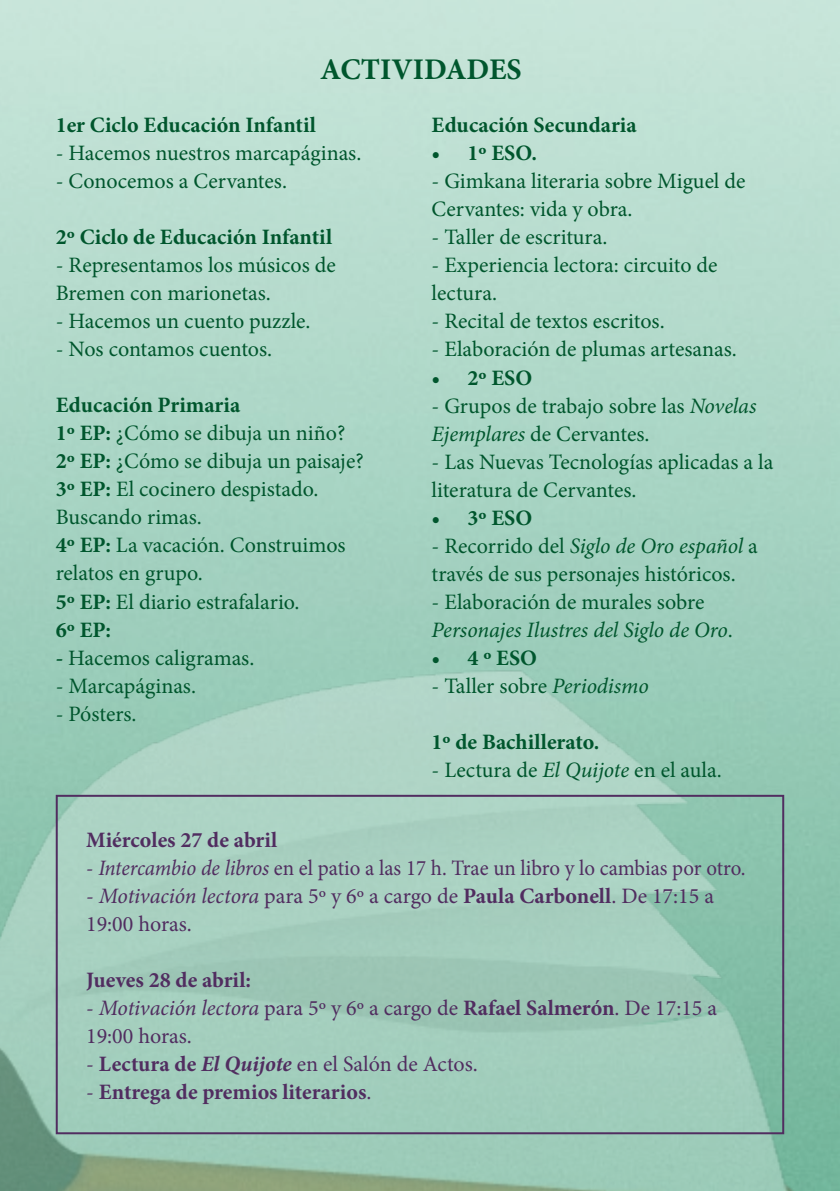
<style>
.page{position:relative;width:840px;height:1191px;background:#fff}
.page>*{position:absolute;margin:0;border:0;box-sizing:border-box;transform-origin:0 0}
.t1{font:700 30px "Minion Pro";color:#00562d}
.t2{font:22px/28px "Minion Pro";color:#00562d}
.t3{font:22px/28px "Minion Pro";color:#512d60}
.t4{font:700 22px "Minion Pro";color:#00562d}
.t5{font:22px "Minion Pro";color:#512d60;scale:.95 1}
.t6{font:700 22px "Minion Pro";color:#512d60}
.t7{font:italic 22px/28px "Minion Pro";letter-spacing:-.01em;color:#00562d}
.s1{font-weight:700}
.s2{font-style:italic}
.s3{font-style:normal}
.s4{font-weight:700;font-style:italic}
.s5{font-weight:400}
</style>
<div class="page">
<img style="left:0;top:631px;width:828px;height:560px">
<div style="left:56px;top:795px;width:727px;height:339px;border:2px solid #512d60"></div>
<h1 class="t1" style="left:320px;top:48px;width:203px">ACTIVIDADES</h1>
<p class="t4" style="left:56px;top:110px;width:261px">1er Ciclo Educación Infantil</p>
<p class="t2" style="left:56px;top:139px;width:307px">- Hacemos nuestros marcapáginas.</p>
<p class="t2" style="left:56px;top:167px;width:233px">- Conocemos a Cervantes.</p>
<p class="t4" style="left:56px;top:222px;width:278px">2º Ciclo de Educación Infantil</p>
<p class="t2" style="left:56px;top:251px;width:281px">- Representamos los músicos de<br>Bremen con marionetas.</p>
<p class="t2" style="left:56px;top:307px;width:256px">- Hacemos un cuento puzzle.</p>
<p class="t2" style="left:56px;top:335px;width:218px">- Nos contamos cuentos.</p>
<p class="t2" style="left:56px;top:391px;width:309px"><span class="s1">Educación Primaria<br>1º EP:</span> ¿Cómo se dibuja un niño?<br><span class="s1">2º EP:</span> ¿Cómo se dibuja un paisaje?<br><span class="s1">3º EP:</span> El cocinero despistado.<br>Buscando rimas.<br><span class="s1">4º EP:</span> La vacación. Construimos relatos en grupo.<br><span class="s1">5º EP:</span> El diario estrafalario.<br><span class="s1">6º EP:</span></p>
<p class="t2" style="left:56px;top:643px;width:200px"><span class="s1">-</span> Hacemos caligramas.</p>
<p class="t2" style="left:56px;top:671px;width:142px">- Marcapáginas.</p>
<p class="t2" style="left:56px;top:699px;width:82px">- Pósters.</p>
<p class="t4" style="left:431px;top:110px;width:207px">Educación Secundaria</p>
<p class="t4" style="left:431px;top:138px;width:107px">• 1º ESO.</p>
<p class="t2" style="left:431px;top:167px;width:315px">- Gimkana literaria sobre Miguel de<br>Cervantes: vida y obra.</p>
<p class="t2" style="left:431px;top:223px;width:177px">- Taller de escritura.</p>
<p class="t2" style="left:431px;top:251px;width:287px">- Experiencia lectora: circuito de lectura.</p>
<p class="t2" style="left:431px;top:307px;width:234px">- Recital de textos escritos.</p>
<p class="t2" style="left:431px;top:335px;width:306px">- Elaboración de plumas artesanas.</p>
<p class="t4" style="left:431px;top:362px;width:102px">• 2º ESO</p>
<p class="t2" style="left:431px;top:391px;width:326px">- Grupos de trabajo sobre las <span class="s2">Novelas<br>Ejemplares</span> de Cervantes.</p>
<p class="t2" style="left:431px;top:447px;width:343px">- Las Nuevas Tecnologías aplicadas a la literatura de Cervantes.</p>
<p class="t4" style="left:431px;top:502px;width:102px">• 3º ESO</p>
<p class="t2" style="left:431px;top:531px;width:328px">- Recorrido del <span class="s2">Siglo de Oro español</span> a través de sus personajes históricos.</p>
<p class="t7" style="left:431px;top:587px;width:303px"><span class="s3">- Elaboración de murales sobre<br></span>Personajes Ilustres del Siglo de Oro<span class="s3">.</span></p>
<p class="t4" style="left:431px;top:642px;width:107px">• 4 º ESO</p>
<p class="t2" style="left:431px;top:672px;width:218px">- Taller sobre <span class="s2">Periodismo</span></p>
<p class="t4" style="left:431px;top:726px;width:169px">1º de Bachillerato.</p>
<p class="t2" style="left:431px;top:756px;width:292px">- Lectura de <span class="s2">El Quijote</span> en el aula.</p>
<p class="t6" style="left:86px;top:824px;width:192px">Miércoles 27 de abril</p>
<p class="t5" style="left:86px;top:852px;width:695px">- <span class="s2">Intercambio de libros</span> en el patio a las 17 h. Trae un libro y lo cambias por otro.</p>
<p class="t3" style="left:86px;top:881px;width:629px">- <span class="s2">Motivación lectora</span> para 5º y 6º a cargo de <span class="s1">Paula Carbonell</span>. De 17:15 a<br>19:00 horas.</p>
<p class="t6" style="left:86px;top:964px;width:166px">Jueves 28 de abril:</p>
<p class="t3" style="left:86px;top:993px;width:632px">- <span class="s2">Motivación lectora</span> para 5º y 6º a cargo de <span class="s1">Rafael Salmerón</span>. De 17:15 a<br>19:00 horas.</p>
<p class="t3" style="left:86px;top:1049px;width:393px">- <span class="s1">Lectura de</span> <span class="s4">El Quijote</span> en el Salón de Actos.</p>
<p class="t6" style="left:86px;top:1076px;width:287px"><span class="s5">-</span> Entrega de premios literarios<span class="s5">.</span></p>
</div>
